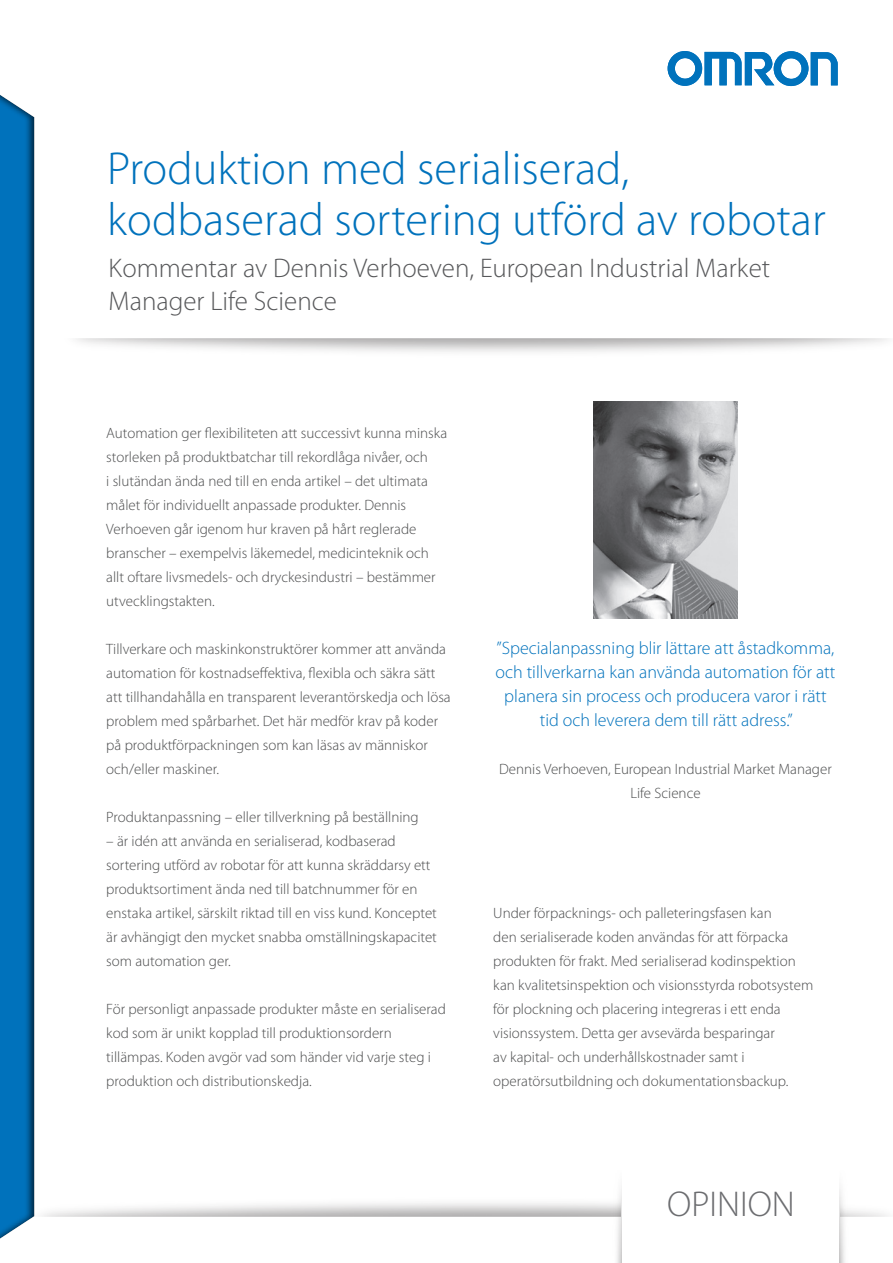
<style>
.page{position:relative;width:893px;height:1263px;background:#fff}
.page>*{position:absolute;margin:0;border:0;box-sizing:border-box;transform-origin:0 0}
.t1{font:300 46.5px/51px "Myriad Pro";color:#0072bc}
.t2{font:300 36px "Myriad Pro";color:#6c6d70}
.t3{font:300 27px/33px "Myriad Pro";color:#57585a}
.t4{font:300 18px/24px "Myriad Pro";color:#0072bc;text-align:center}
.t5{font:300 15px/24px "Myriad Pro";color:#4b4c4d}
</style>
<div class="page">
<svg style="left:668px;top:51px;width:170px;height:35px"></svg>
<div style="left:0;top:77px;width:34px;height:1186px;background:#231f20;opacity:.75"></div>
<img style="left:590px;top:1176px;width:32px;height:87px">
<img style="left:840px;top:1177px;width:31px;height:86px">
<img style="left:593px;top:401px;width:145px;height:217px">
<h1 class="t1" style="left:107px;top:144px;width:720px">Produktion med serialiserad, kodbaserad sortering utförd av robotar</h1>
<h3 class="t3" style="left:109px;top:252px;width:663px">Kommentar av Dennis Verhoeven, European Industrial Market<br>Manager Life Science</h3>
<p class="t5" style="left:106px;top:421px;width:343px">Automation ger flexibiliteten att successivt kunna minska storleken på produktbatchar till rekordlåga nivåer, och<br>i slutändan ända ned till en enda artikel – det ultimata målet för individuellt anpassade produkter. Dennis Verhoeven går igenom hur kraven på hårt reglerade branscher – exempelvis läkemedel, medicinteknik och allt oftare livsmedels- och dryckesindustri – bestämmer utvecklingstakten.</p>
<p class="t5" style="left:106px;top:637px;width:346px">Tillverkare och maskinkonstruktörer kommer att använda automation för kostnadseffektiva, flexibla och säkra sätt att tillhandahålla en transparent leverantörskedja och lösa problem med spårbarhet. Det här medför krav på koder på produktförpackningen som kan läsas av människor och/eller maskiner.</p>
<p class="t5" style="left:106px;top:805px;width:314px">Produktanpassning – eller tillverkning på beställning</p>
<p class="t5" style="left:106px;top:829px;width:332px">– är idén att använda en serialiserad, kodbaserad sortering utförd av robotar för att kunna skräddarsy ett produktsortiment ända ned till batchnummer för en enstaka artikel, särskilt riktad till en viss kund. Konceptet är avhängigt den mycket snabba omställningskapacitet som automation ger.</p>
<p class="t5" style="left:106px;top:997px;width:341px">För personligt anpassade produkter måste en serialiserad kod som är unikt kopplad till produktionsordern tillämpas. Koden avgör vad som händer vid varje steg i produktion och distributionskedja.</p>
<p class="t4" style="left:495px;top:636px;width:341px">”Specialanpassning blir lättare att åstadkomma, och tillverkarna kan använda automation för att planera sin process och producera varor i rätt tid och leverera dem till rätt adress.”</p>
<p class="t5" style="left:499px;top:757px;width:334px;text-align:center">Dennis Verhoeven, European Industrial Market Manager<br>Life Science</p>
<p class="t5" style="left:493px;top:901px;width:321px">Under förpacknings- och palleteringsfasen kan<br>den serialiserade koden användas för att förpacka produkten för frakt. Med serialiserad kodinspektion kan kvalitetsinspektion och visionsstyrda robotsystem för plockning och placering integreras i ett enda visionssystem. Detta ger avsevärda besparingar<br>av kapital- och underhållskostnader samt i operatörsutbildning och dokumentationsbackup.</p>
<h2 class="t2" style="left:667px;top:1184px;width:129px">OPINION</h2>
</div>
